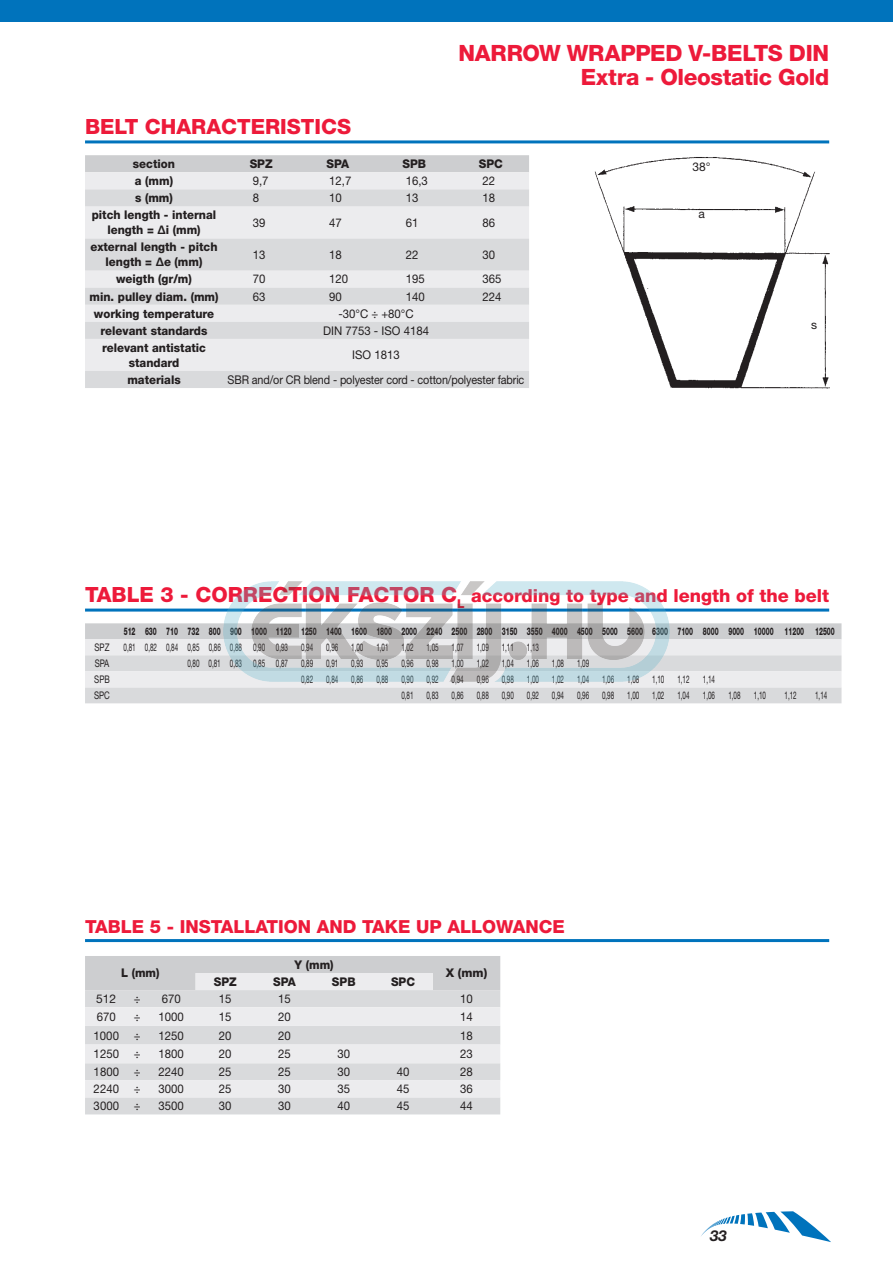
<style>
.page{position:relative;width:893px;height:1263px;background:#fff}
.page>*{position:absolute;margin:0;border:0;box-sizing:border-box;transform-origin:0 0}
.t1{font:800 22.5px/24px "Helvetica Neue LT Std";letter-spacing:-.015em;color:#ed1a3a;text-align:right}
.t2{font:800 21px "Helvetica Neue LT Std";color:#ed1a3a}
.t3{font:800 18px "Helvetica Neue LT Std";color:#ed1a3a}
.t4{font:italic 700 15px "Helvetica Neue LT Std";color:#231f20}
.t5{font:800 12px/15px "Helvetica Neue LT Std";color:#231f20;text-align:center;scale:.95 1}
.t6{font:12px "Helvetica Neue LT Std";color:#231f20;scale:.95 1}
.t7{font:12px "Helvetica Neue LT Std";color:#231f20;scale:.9 1}
.t8{font:12px "Helvetica Neue LT Std";color:#231f20}
.t9{font:800 12px "Helvetica Neue LT Std";color:#231f20}
.t10{font:10.5px "Helvetica Neue LT Std";letter-spacing:-.005em;color:#231f20;scale:.6 1}
.t11{font:800 10.5px "Helvetica Neue LT Std";letter-spacing:-.005em;color:#231f20;scale:.6 1}
.t12{font:10.5px "Helvetica Neue LT Std";letter-spacing:-.005em;color:#231f20;scale:.75 1}
.s1{font-size:21px}
</style>
<div class="page">
<svg style="left:701px;top:1211px;width:130px;height:31px"></svg>
<div style="left:0;top:0;width:893px;height:21px;background:#0073bc"></div>
<hr style="left:85px;top:140px;width:744px;height:3px;background:#0073bc">
<hr style="left:85px;top:609px;width:744px;height:3px;background:#0073bc">
<hr style="left:85px;top:939px;width:744px;height:3px;background:#0073bc">
<div style="left:85px;top:155px;width:444px;height:17px;background:#cdced0"></div>
<div style="left:85px;top:172px;width:444px;height:17px;background:#ececee"></div>
<svg style="left:85px;top:189px;width:444px;height:199px;background:#e2e3e5"></svg>
<svg style="left:85px;top:956px;width:415px;height:34px;background:#d5d6d8"></svg>
<div style="left:85px;top:990px;width:415px;height:124px;background:#d9dadc"></div>
<svg style="left:85px;top:1007px;width:415px;height:90px;background:#e4e5e7"></svg>
<img style="left:594px;top:157px;width:235px;height:231px">
<svg style="left:85px;top:623px;width:756px;height:80px;background:#dedfe1"></svg>
<img style="left:223px;top:582px;width:447px;height:99px">
<h2 class="t2" style="left:85px;top:114px;width:268px">BELT CHARACTERISTICS</h2>
<h1 class="t1" style="left:458px;top:41px;width:372px">NARROW WRAPPED V-BELTS DIN<br>Extra - Oleostatic Gold</h1>
<p class="t5" style="left:133px;top:156px;width:46px">section</p>
<p class="t5" style="left:250px;top:156px;width:26px">SPZ</p>
<p class="t5" style="left:326px;top:156px;width:25px">SPA</p>
<p class="t5" style="left:402px;top:156px;width:26px">SPB</p>
<p class="t5" style="left:479px;top:156px;width:27px">SPC</p>
<p class="t5" style="left:135px;top:173px;width:42px">a (mm)</p>
<p class="t6" style="left:253px;top:174px;width:18px">9,7</p>
<p class="t6" style="left:329px;top:174px;width:25px">12,7</p>
<p class="t6" style="left:406px;top:174px;width:25px">16,3</p>
<p class="t6" style="left:482px;top:174px;width:15px">22</p>
<p class="t5" style="left:135px;top:190px;width:41px">s (mm)</p>
<p class="t6" style="left:253px;top:191px;width:8px">8</p>
<p class="t6" style="left:329px;top:191px;width:15px">10</p>
<p class="t6" style="left:406px;top:191px;width:15px">13</p>
<p class="t6" style="left:482px;top:191px;width:15px">18</p>
<p class="t5" style="left:92px;top:207px;width:133px">pitch length - internal length = ∆i (mm)</p>
<p class="t6" style="left:253px;top:215px;width:15px">39</p>
<p class="t6" style="left:329px;top:215px;width:15px">47</p>
<p class="t6" style="left:406px;top:215px;width:15px">61</p>
<p class="t6" style="left:482px;top:215px;width:15px">86</p>
<p class="t5" style="left:90px;top:240px;width:135px">external length - pitch length = ∆e (mm)</p>
<p class="t6" style="left:253px;top:247px;width:15px">13</p>
<p class="t6" style="left:329px;top:247px;width:15px">18</p>
<p class="t6" style="left:406px;top:247px;width:15px">22</p>
<p class="t6" style="left:482px;top:247px;width:15px">30</p>
<p class="t5" style="left:116px;top:272px;width:81px">weigth (gr/m)</p>
<p class="t6" style="left:253px;top:272px;width:15px">70</p>
<p class="t6" style="left:329px;top:272px;width:22px">120</p>
<p class="t6" style="left:406px;top:272px;width:22px">195</p>
<p class="t6" style="left:482px;top:272px;width:22px">365</p>
<p class="t5" style="left:90px;top:289px;width:137px">min. pulley diam. (mm)</p>
<p class="t6" style="left:253px;top:289px;width:15px">63</p>
<p class="t6" style="left:329px;top:289px;width:15px">90</p>
<p class="t6" style="left:406px;top:289px;width:22px">140</p>
<p class="t6" style="left:482px;top:289px;width:22px">224</p>
<p class="t5" style="left:94px;top:306px;width:128px">working temperature</p>
<p class="t6" style="left:338px;top:306px;width:81px">-30°C ÷ +80°C</p>
<p class="t5" style="left:101px;top:323px;width:114px">relevant standards</p>
<p class="t6" style="left:323px;top:323px;width:113px">DIN 7753 - ISO 4184</p>
<p class="t5" style="left:102px;top:340px;width:111px">relevant antistatic standard</p>
<p class="t6" style="left:352px;top:348px;width:52px">ISO 1813</p>
<p class="t5" style="left:127px;top:372px;width:58px">materials</p>
<p class="t7" style="left:228px;top:372px;width:331px">SBR and/or CR blend - polyester cord - cotton/polyester fabric</p>
<p class="t8" style="left:693px;top:160px;width:20px">38°</p>
<p class="t8" style="left:698px;top:207px;width:8px">a</p>
<p class="t8" style="left:811px;top:317px;width:7px">s</p>
<h3 class="t3" style="left:85px;top:585px;width:746px"><span class="s1">TABLE 3 - CORRECTION FACTOR C</span><sub>L</sub> according to type and length of the belt</h3>
<p class="t11" style="left:124px;top:625px;width:1187px">512 630 710 732 800 900 1000 1120 1250 1400 1600 1800 2000 2240 2500 2800 3150 3550 4000 4500 5000 5600 6300 7100 8000 9000 10000 11200 12500</p>
<p class="t12" style="left:95px;top:641px;width:22px">SPZ</p>
<p class="t10" style="left:124px;top:641px;width:694px">0,81 0,82 0,84 0,85 0,86 0,88 0,90 0,93 0,94 0,96 1,00 1,01 1,02 1,05 1,07 1,09 1,11 1,13</p>
<p class="t12" style="left:95px;top:657px;width:21px">SPA</p>
<p class="t10" style="left:187px;top:657px;width:671px">0,80 0,81 0,83 0,85 0,87 0,89 0,91 0,93 0,95 0,96 0,98 1,00 1,02 1,04 1,06 1,08 1,09</p>
<p class="t12" style="left:94px;top:673px;width:22px">SPB</p>
<p class="t10" style="left:301px;top:673px;width:649px">0,82 0,84 0,86 0,88 0,90 0,92 0,94 0,96 0,98 1,00 1,02 1,04 1,06 1,08 1,10 1,12</p>
<p class="t10" style="left:703px;top:673px;width:22px">1,14</p>
<p class="t12" style="left:94px;top:689px;width:23px">SPC</p>
<p class="t10" style="left:401px;top:689px;width:482px">0,81 0,83 0,86 0,88 0,90 0,92 0,94 0,96 0,98 1,00 1,02 1,04</p>
<p class="t10" style="left:703px;top:689px;width:22px">1,06</p>
<p class="t10" style="left:728px;top:689px;width:22px">1,08</p>
<p class="t10" style="left:754px;top:689px;width:22px">1,10</p>
<p class="t10" style="left:784px;top:689px;width:22px">1,12</p>
<p class="t10" style="left:815px;top:689px;width:22px">1,14</p>
<h3 class="t3" style="left:85px;top:915px;width:481px">TABLE 5 - INSTALLATION AND TAKE UP ALLOWANCE</h3>
<p class="t5" style="left:121px;top:965px;width:42px">L (mm)</p>
<p class="t5" style="left:295px;top:957px;width:43px">Y (mm)</p>
<p class="t5" style="left:214px;top:974px;width:26px">SPZ</p>
<p class="t5" style="left:273px;top:974px;width:25px">SPA</p>
<p class="t5" style="left:332px;top:974px;width:26px">SPB</p>
<p class="t5" style="left:391px;top:974px;width:27px">SPC</p>
<p class="t9" style="left:446px;top:966px;width:43px">X (mm)</p>
<p class="t8" style="left:96px;top:991px;width:22px">512</p>
<p class="t6" style="left:134px;top:991px;width:9px">÷</p>
<p class="t6" style="left:162px;top:991px;width:22px">670</p>
<p class="t6" style="left:219px;top:991px;width:15px">15</p>
<p class="t6" style="left:278px;top:991px;width:15px">15</p>
<p class="t6" style="left:460px;top:991px;width:15px">10</p>
<p class="t6" style="left:97px;top:1009px;width:22px">670</p>
<p class="t6" style="left:134px;top:1009px;width:9px">÷</p>
<p class="t6" style="left:158px;top:1009px;width:28px">1000</p>
<p class="t6" style="left:219px;top:1009px;width:15px">15</p>
<p class="t6" style="left:278px;top:1009px;width:15px">20</p>
<p class="t6" style="left:460px;top:1009px;width:15px">14</p>
<p class="t6" style="left:94px;top:1028px;width:51px">1000 ÷</p>
<p class="t6" style="left:159px;top:1028px;width:28px">1250</p>
<p class="t6" style="left:219px;top:1028px;width:15px">20</p>
<p class="t6" style="left:278px;top:1028px;width:15px">20</p>
<p class="t6" style="left:460px;top:1028px;width:15px">18</p>
<p class="t6" style="left:94px;top:1047px;width:51px">1250 ÷</p>
<p class="t6" style="left:159px;top:1047px;width:28px">1800</p>
<p class="t6" style="left:219px;top:1047px;width:15px">20</p>
<p class="t6" style="left:278px;top:1047px;width:15px">25</p>
<p class="t6" style="left:337px;top:1047px;width:15px">30</p>
<p class="t6" style="left:460px;top:1047px;width:15px">23</p>
<p class="t6" style="left:94px;top:1065px;width:51px">1800 ÷</p>
<p class="t6" style="left:159px;top:1065px;width:28px">2240</p>
<p class="t6" style="left:219px;top:1065px;width:15px">25</p>
<p class="t6" style="left:278px;top:1065px;width:15px">25</p>
<p class="t6" style="left:337px;top:1065px;width:15px">30</p>
<p class="t6" style="left:397px;top:1065px;width:15px">40</p>
<p class="t6" style="left:460px;top:1065px;width:15px">28</p>
<p class="t6" style="left:94px;top:1082px;width:51px">2240 ÷</p>
<p class="t6" style="left:159px;top:1082px;width:28px">3000</p>
<p class="t6" style="left:219px;top:1082px;width:15px">25</p>
<p class="t6" style="left:278px;top:1082px;width:15px">30</p>
<p class="t6" style="left:337px;top:1082px;width:15px">35</p>
<p class="t6" style="left:397px;top:1082px;width:15px">45</p>
<p class="t6" style="left:460px;top:1082px;width:15px">36</p>
<p class="t6" style="left:94px;top:1099px;width:51px">3000 ÷</p>
<p class="t6" style="left:159px;top:1099px;width:28px">3500</p>
<p class="t6" style="left:219px;top:1099px;width:15px">30</p>
<p class="t6" style="left:278px;top:1099px;width:15px">30</p>
<p class="t6" style="left:337px;top:1099px;width:15px">40</p>
<p class="t6" style="left:397px;top:1099px;width:15px">45</p>
<p class="t6" style="left:460px;top:1099px;width:15px">44</p>
<h3 class="t4" style="left:710px;top:1226px;width:18px">33</h3>
</div>
